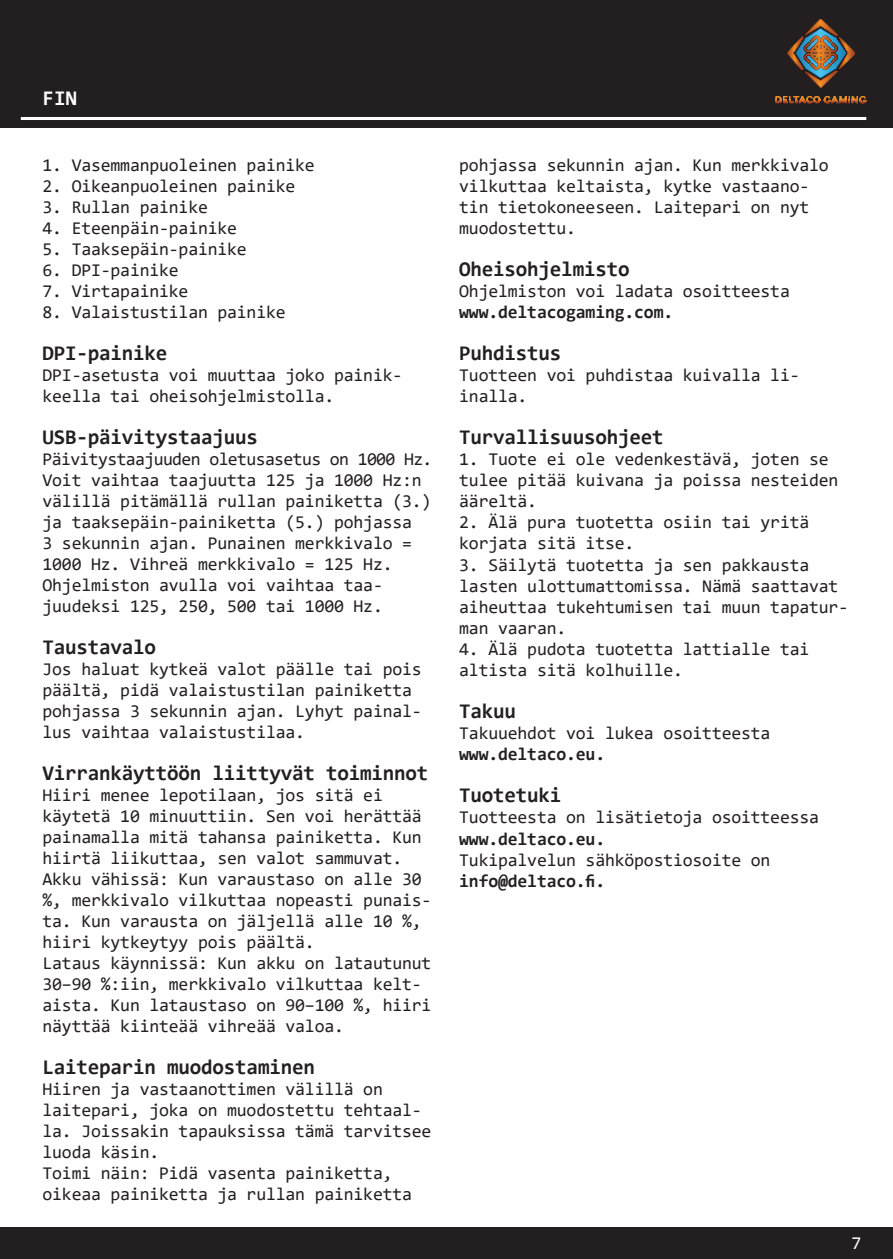
<style>
.page{position:relative;width:893px;height:1259px;background:#fff}
.page>*{position:absolute;margin:0;border:0;box-sizing:border-box;transform-origin:0 0}
.t1{font:700 21px "Consolas";letter-spacing:-.01em;color:#231f20}
.t2{font:700 21px "Consolas";color:#fff}
.t3{font:18px/21px "Consolas";letter-spacing:-.01em;color:#231f20}
.t4{font:700 18px "Consolas";letter-spacing:-.01em;color:#231f20}
.t5{font:18px "Consolas";color:#fff}
</style>
<div class="page">
<div style="left:0;top:0;width:893px;height:128px;background:#231f20"></div>
<div style="left:0;top:1227px;width:893px;height:32px;background:#231f20"></div>
<svg style="left:775px;top:96px;width:91px;height:8px"></svg>
<svg style="left:786px;top:19px;width:69px;height:69px"></svg>
<hr style="left:21px;top:117px;width:845px;height:3px;background:#fff">
<p class="t2" style="left:43px;top:84px;width:36px">FIN</p>
<p class="t3" style="left:43px;top:154px;width:274px">1. Vasemmanpuoleinen painike</p>
<p class="t3" style="left:43px;top:175px;width:254px">2. Oikeanpuoleinen painike</p>
<p class="t3" style="left:43px;top:196px;width:167px">3. Rullan painike</p>
<p class="t3" style="left:43px;top:217px;width:196px">4. Eteenpäin-painike</p>
<p class="t3" style="left:43px;top:238px;width:206px">5. Taaksepäin-painike</p>
<p class="t3" style="left:43px;top:259px;width:138px">6. DPI-painike</p>
<p class="t3" style="left:43px;top:280px;width:147px">7. Virtapainike</p>
<p class="t3" style="left:43px;top:301px;width:245px">8. Valaistustilan painike</p>
<p class="t1" style="left:43px;top:339px;width:126px">DPI-painike</p>
<p class="t3" style="left:43px;top:364px;width:361px">DPI-asetusta voi muuttaa joko painik&shy;keella tai oheisohjelmistolla.</p>
<p class="t1" style="left:43px;top:423px;width:217px">USB-päivitystaajuus</p>
<p class="t3" style="left:43px;top:448px;width:391px">Päivitystaajuuden oletusasetus on 1000 Hz.<br>Voit vaihtaa taajuutta 125 ja 1000 Hz:n välillä pitämällä rullan painiketta (3.) ja taaksepäin-painiketta (5.) pohjassa<br>3 sekunnin ajan. Punainen merkkivalo = 1000 Hz. Vihreä merkkivalo = 125 Hz.<br>Ohjelmiston avulla voi vaihtaa taa&shy;juudeksi 125, 250, 500 tai 1000 Hz.</p>
<p class="t1" style="left:43px;top:633px;width:115px">Taustavalo</p>
<p class="t3" style="left:43px;top:658px;width:381px">Jos haluat kytkeä valot päälle tai pois päältä, pidä valaistustilan painiketta pohjassa 3 sekunnin ajan. Lyhyt painal&shy;lus vaihtaa valaistustilaa.</p>
<p class="t1" style="left:43px;top:759px;width:387px">Virrankäyttöön liittyvät toiminnot</p>
<p class="t3" style="left:43px;top:784px;width:390px">Hiiri menee lepotilaan, jos sitä ei käytetä 10 minuuttiin. Sen voi herättää painamalla mitä tahansa painiketta. Kun hiirtä liikuttaa, sen valot sammuvat.<br>Akku vähissä: Kun varaustaso on alle 30 %, merkkivalo vilkuttaa nopeasti punais&shy;ta. Kun varausta on jäljellä alle 10 %, hiiri kytkeytyy pois päältä.<br>Lataus käynnissä: Kun akku on latautunut 30–90 %:iin, merkkivalo vilkuttaa kelt&shy;aista. Kun lataustaso on 90–100 %, hiiri näyttää kiinteää vihreää valoa.</p>
<p class="t1" style="left:43px;top:1053px;width:274px">Laiteparin muodostaminen</p>
<p class="t3" style="left:43px;top:1078px;width:390px">Hiiren ja vastaanottimen välillä on laitepari, joka on muodostettu tehtaal&shy;la. Joissakin tapauksissa tämä tarvitsee luoda käsin.<br>Toimi näin: Pidä vasenta painiketta, oikeaa painiketta ja rullan painiketta</p>
<p class="t3" style="left:459px;top:154px;width:371px">pohjassa sekunnin ajan. Kun merkkivalo vilkuttaa keltaista, kytke vastaano&shy;tin tietokoneeseen. Laitepari on nyt muodostettu.</p>
<p class="t1" style="left:459px;top:255px;width:172px">Oheisohjelmisto</p>
<p class="t3" style="left:459px;top:280px;width:332px">Ohjelmiston voi ladata osoitteesta</p>
<p class="t4" style="left:459px;top:301px;width:216px">www.deltacogaming.com.</p>
<p class="t1" style="left:459px;top:340px;width:104px">Puhdistus</p>
<p class="t3" style="left:459px;top:364px;width:342px">Tuotteen voi puhdistaa kuivalla li&shy;inalla.</p>
<p class="t1" style="left:459px;top:424px;width:206px">Turvallisuusohjeet</p>
<p class="t3" style="left:459px;top:448px;width:381px">1. Tuote ei ole vedenkestävä, joten se tulee pitää kuivana ja poissa nesteiden ääreltä.</p>
<p class="t3" style="left:459px;top:511px;width:352px">2. Älä pura tuotetta osiin tai yritä korjata sitä itse.</p>
<p class="t3" style="left:459px;top:553px;width:390px">3. Säilytä tuotetta ja sen pakkausta lasten ulottumattomissa. Nämä saattavat aiheuttaa tukehtumisen tai muun tapatur&shy;man vaaran.</p>
<p class="t3" style="left:459px;top:637px;width:352px">4. Älä pudota tuotetta lattialle tai altista sitä kolhuille.</p>
<p class="t1" style="left:459px;top:697px;width:58px">Takuu</p>
<p class="t3" style="left:459px;top:721px;width:313px">Takuuehdot voi lukea osoitteesta</p>
<p class="t4" style="left:459px;top:742px;width:147px">www.deltaco.eu.</p>
<p class="t1" style="left:459px;top:782px;width:104px">Tuotetuki</p>
<p class="t3" style="left:459px;top:806px;width:361px">Tuotteesta on lisätietoja osoitteessa</p>
<p class="t4" style="left:459px;top:827px;width:147px">www.deltaco.eu.</p>
<p class="t3" style="left:459px;top:849px;width:313px">Tukipalvelun sähköpostiosoite on</p>
<p class="t4" style="left:459px;top:870px;width:147px">info@deltaco.fi.</p>
<p class="t5" style="left:852px;top:1230px;width:11px">7</p>
</div>
